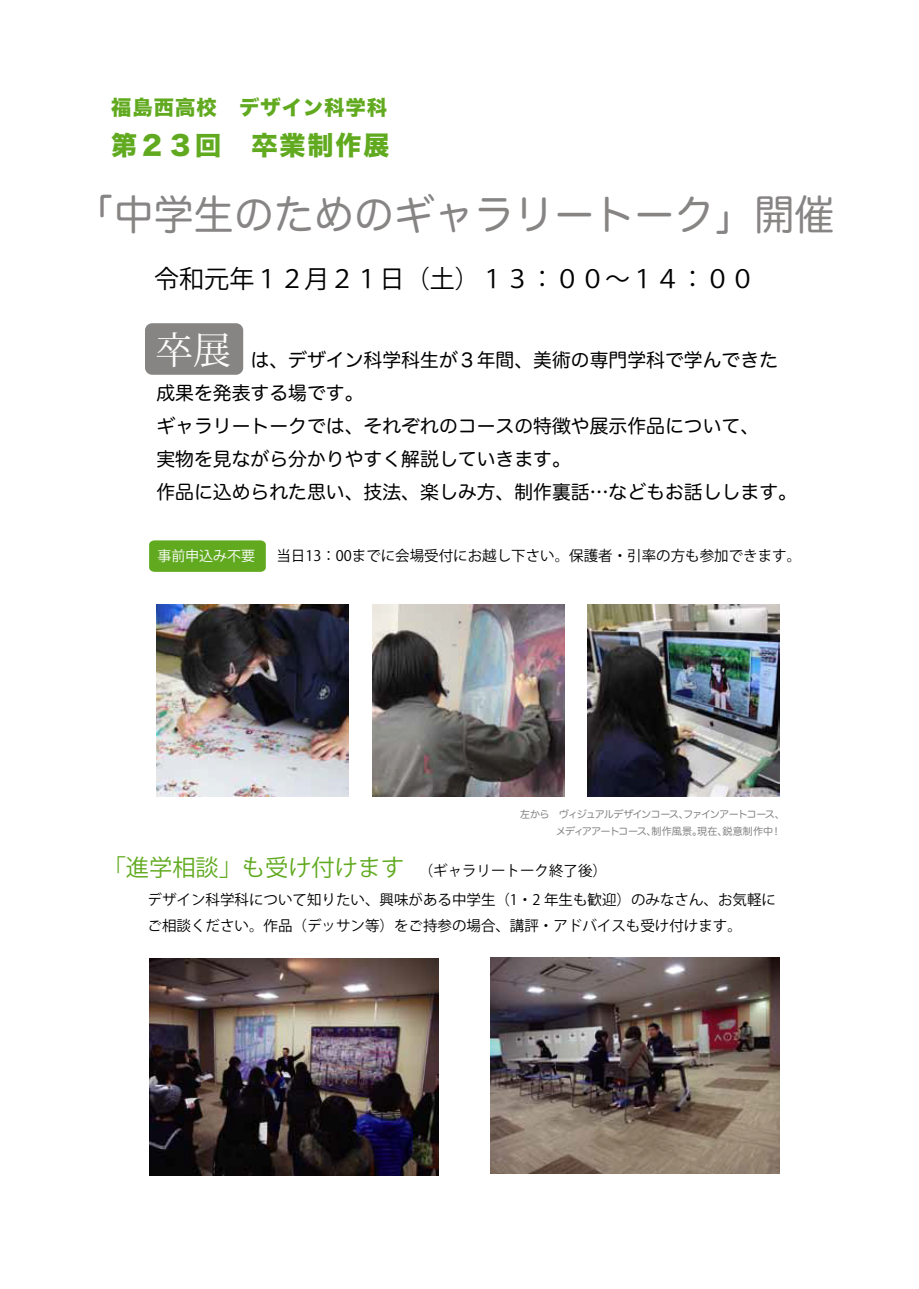
<style>
.page{position:relative;width:919px;height:1289px;background:#fff}
.page>*{position:absolute;margin:0;border:0;box-sizing:border-box;transform-origin:0 0}
.t1{font:41.25px "Hira Maru Pro N W4";color:#878484}
.t2{font:37.65px "Koz Min Pr 6 N";color:#fcfcfc}
.t3{font:26.1px "Hira Kaku Std N W8";letter-spacing:.075em;color:#61aa20}
.t4{font:25.05px "Koz Go Pro";color:#000}
.t5{font:23.25px "Koz Go Pro";color:#61aa20}
.t6{font:20.25px "Hira Kaku Std N W8";letter-spacing:.05em;color:#61aa20}
.t7{font:18.9px/33px "Hira Maru Pro W4";color:#000}
.t8{font:14.55px/26.1px "Koz Go Pro";color:#000}
.t9{font:14.1px "Koz Go Pr 6 N";color:#fcfcfc}
.t10{font:10.2px/17.4px "Hira Maru Pro N W4";letter-spacing:-.085em;color:#878484}
.s1{font-size:14.55px;color:#000}
</style>
<div class="page">
<img style="left:149px;top:958px;width:289px;height:217px">
<img style="left:491px;top:957px;width:288px;height:216px">
<img style="left:156px;top:604px;width:193px;height:192px">
<img style="left:587px;top:604px;width:192px;height:192px">
<div style="left:145px;top:323px;width:98px;height:52px;background:#878484;border-radius:7px"></div>
<svg style="left:149px;top:540px;width:117px;height:32px;background:#64ac25"></svg>
<img style="left:372px;top:604px;width:192px;height:192px">
<p class="t6" style="left:111px;top:96px;width:277px">福島西高校　デザイン科学科</p>
<h3 class="t3" style="left:111px;top:131px;width:280px">第２３回　卒業制作展</h3>
<h1 class="t1" style="left:74px;top:179px;width:762px">「中学生のためのギャラリートーク」開催</h1>
<h3 class="t4" style="left:154px;top:263px;width:602px">令和元年１２月２１日（土）１３：００～１４：００</h3>
<h2 class="t2" style="left:155px;top:329px;width:77px">卒展</h2>
<p class="t7" style="left:156px;top:342px;width:642px">　　　　　は、デザイン科学科生が３年間、美術の専門学科で学んできた成果を発表する場です。<br>ギャラリートークでは、それぞれのコースの特徴や展示作品について、<br>実物を見ながら分かりやすく解説していきます。<br>作品に込められた思い、技法、楽しみ方、制作裏話…などもお話しします。</p>
<p class="t9" style="left:157px;top:548px;width:99px">事前申込み不要</p>
<p class="t8" style="left:276px;top:543px;width:526px">当日13：00までに会場受付にお越し下さい。保護者・引率の方も参加できます。</p>
<p class="t10" style="left:556px;top:804px;width:230px;text-indent:-36px">左から ヴィジュアルデザインコース、ファインアートコース、メディアアートコース、制作風景。現在、鋭意制作中！</p>
<p class="t5" style="left:103px;top:852px;width:505px">「進学相談」も受け付けます <span class="s1">（ギャラリートーク終了後）</span></p>
<p class="t8" style="left:148px;top:887px;width:629px">デザイン科学科について知りたい、興味がある中学生（1・2 年生も歓迎）のみなさん、お気軽にご相談ください。作品（デッサン等）をご持参の場合、講評・アドバイスも受け付けます。</p>
</div>
